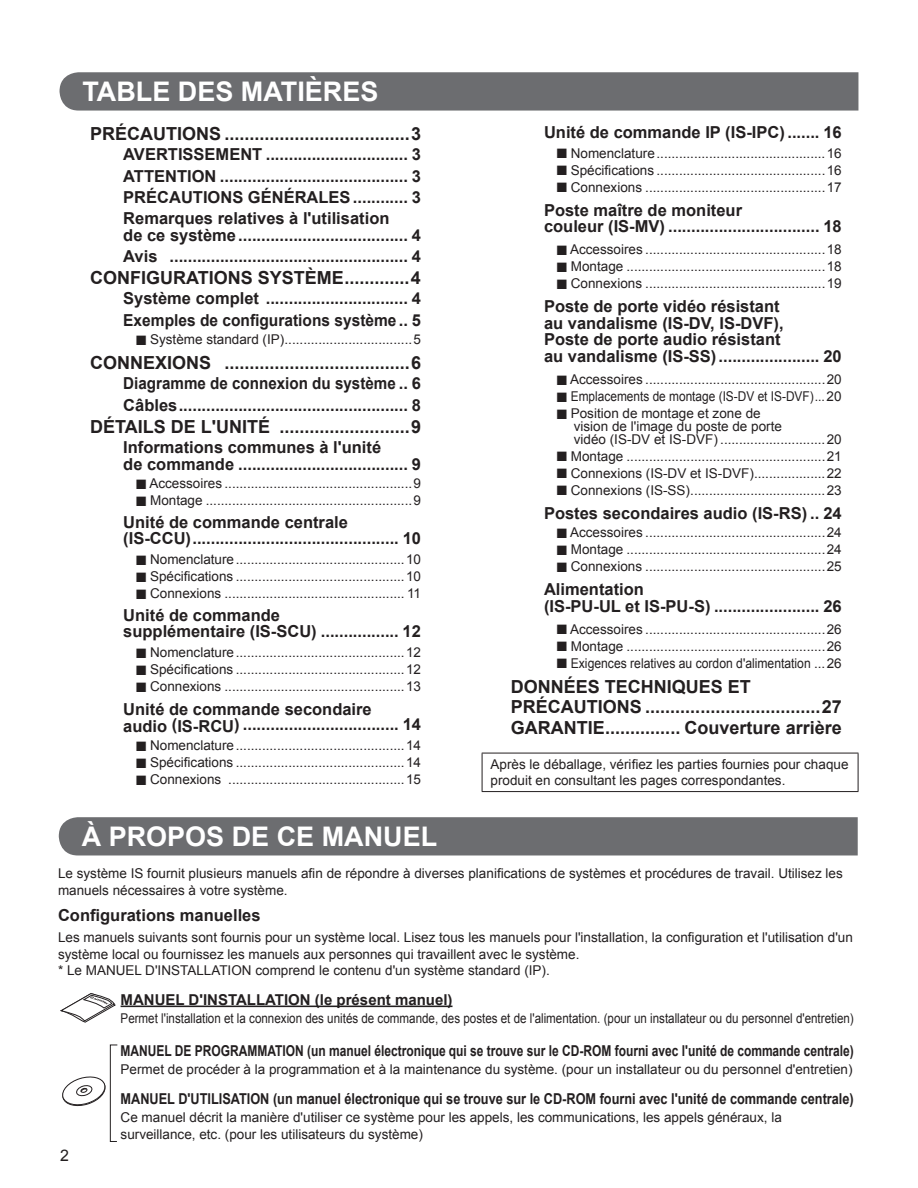
<style>
.page{position:relative;width:918px;height:1188px;background:#fff}
.page>*{position:absolute;margin:0;border:0;box-sizing:border-box;transform-origin:0 0}
.t1{font:700 27px "Arial";color:#fff}
.t2{font:700 18px/19.5px "Arial";color:#231f20}
.t3{font:700 16.5px/16.5px "Arial";color:#231f20}
.t4{font:700 16.5px/21.3px "Arial";color:#231f20;scale:.92 1}
.t5{font:15.9px "Arial";color:#231f20}
.t6{font:700 15px "Arial";color:#231f20;scale:.8 1}
.t7{font:700 15px "Arial";color:#231f20;scale:.85 1}
.t8{font:700 15px "Arial";color:#231f20}
.t9{font:13.5px/16.5px "Arial";color:#231f20}
.t10{font:13.5px "Arial";color:#231f20;scale:.86 1}
.t11{font:13.5px "Arial";color:#231f20;scale:.9 1}
.t12{font:13.5px "Arial";color:#231f20;scale:.88 1}
</style>
<div class="page">
<div style="left:60px;top:72px;width:798px;height:39px;background:#6c6d70"></div>
<div style="left:59px;top:817px;width:799px;height:38px;background:#6c6d70"></div>
<svg style="left:60px;top:993px;width:56px;height:30px"></svg>
<hr style="left:121px;top:1006px;width:332px;height:1px;background:#231f20">
<svg style="left:62px;top:1076px;width:44px;height:31px"></svg>
<hr style="left:482px;top:753px;width:376px;height:1px;background:#231f20">
<hr style="left:482px;top:753px;width:1px;height:38px;background:#231f20">
<hr style="left:858px;top:753px;width:1px;height:38px;background:#231f20">
<hr style="left:482px;top:791px;width:376px;height:1px;background:#231f20">
<div style="left:110px;top:1045px;width:8px;height:97px;border:1px solid #231f20"></div>
<h1 class="t1" style="left:82px;top:77px;width:298px">TABLE DES MATIÈRES</h1>
<h2 class="t2" style="left:90px;top:124px;width:332px">PRÉCAUTIONS .....................................3</h2>
<p class="t3" style="left:123px;top:144px;width:299px;line-height:21.3px;text-align:justify">AVERTISSEMENT ............................... 3<br>ATTENTION ......................................... 3<br>PRÉCAUTIONS GÉNÉRALES ............ 3<br>Remarques relatives à l'utilisation</p>
<p class="t3" style="left:123px;top:224px;width:299px;line-height:21.3px">de ce système ..................................... 4<br>Avis .................................................... 4</p>
<h2 class="t2" style="left:90px;top:268px;width:332px">CONFIGURATIONS SYSTÈME .............4</h2>
<p class="t3" style="left:123px;top:288px;width:299px;line-height:21.3px">Système complet ............................... 4<br>Exemples de configurations système .. 5</p>
<p class="t9" style="left:136px;top:331px;width:286px">■ Système standard (IP) ..................................5</p>
<h2 class="t2" style="left:90px;top:353px;width:332px">CONNEXIONS .....................................6</h2>
<p class="t4" style="left:123px;top:373px;width:325px">Diagramme de connexion du système .. 6<br>Câbles .................................................. 8</p>
<h2 class="t2" style="left:90px;top:417px;width:332px">DÉTAILS DE L'UNITÉ ..........................9</h2>
<p class="t3" style="left:123px;top:439px;width:299px">Informations communes à l'unité<br>de commande ..................................... 9</p>
<p class="t9" style="left:136px;top:475px;width:286px">■ Accessoires ..................................................9</p>
<p class="t9" style="left:136px;top:492px;width:287px">■ Montage .......................................................9</p>
<p class="t3" style="left:123px;top:514px;width:299px">Unité de commande centrale<br>(IS-CCU) ............................................. 10</p>
<p class="t9" style="left:136px;top:551px;width:286px">■ Nomenclature .............................................10</p>
<p class="t9" style="left:136px;top:568px;width:286px">■ Spécifications .............................................10</p>
<p class="t9" style="left:136px;top:585px;width:286px">■ Connexions ................................................ 11</p>
<p class="t3" style="left:123px;top:607px;width:299px">Unité de commande<br>supplémentaire (IS-SCU) ................. 12</p>
<p class="t9" style="left:136px;top:644px;width:286px">■ Nomenclature .............................................12</p>
<p class="t9" style="left:136px;top:661px;width:286px">■ Spécifications .............................................12</p>
<p class="t9" style="left:136px;top:678px;width:286px">■ Connexions ................................................13</p>
<p class="t3" style="left:123px;top:702px;width:299px;line-height:15px">Unité de commande secondaire<br>audio (IS-RCU) .................................. 14</p>
<p class="t9" style="left:136px;top:737px;width:286px">■ Nomenclature .............................................14</p>
<p class="t9" style="left:136px;top:754px;width:286px">■ Spécifications .............................................14</p>
<p class="t9" style="left:136px;top:771px;width:286px">■ Connexions ...............................................15</p>
<p class="t3" style="left:544px;top:124px;width:299px">Unité de commande IP (IS-IPC) ....... 16</p>
<p class="t9" style="left:557px;top:145px;width:286px">■ Nomenclature .............................................16</p>
<p class="t9" style="left:557px;top:162px;width:286px">■ Spécifications .............................................16</p>
<p class="t9" style="left:557px;top:179px;width:286px">■ Connexions ................................................17</p>
<p class="t3" style="left:544px;top:202px;width:299px">Poste maître de moniteur<br>couleur (IS-MV) ................................. 18</p>
<p class="t9" style="left:557px;top:242px;width:286px">■ Accessoires ................................................18</p>
<p class="t9" style="left:557px;top:259px;width:286px">■ Montage .....................................................18</p>
<p class="t9" style="left:557px;top:276px;width:286px">■ Connexions ................................................19</p>
<p class="t3" style="left:544px;top:298px;width:299px">Poste de porte vidéo résistant<br>au vandalisme (IS-DV, IS-DVF),<br>Poste de porte audio résistant<br>au vandalisme (IS-SS) ...................... 20</p>
<p class="t9" style="left:557px;top:371px;width:286px">■ Accessoires ................................................20</p>
<p class="t12" style="left:557px;top:389px;width:325px">■ Emplacements de montage (IS-DV et IS-DVF) ...20</p>
<p class="t9" style="left:574px;top:407px;width:269px;line-height:12.8px;text-indent:-17px">■ Position de montage et zone de<br>vision de l'image du poste de porte<br>vidéo (IS-DV et IS-DVF) ............................20</p>
<p class="t9" style="left:557px;top:448px;width:286px">■ Montage .....................................................21</p>
<p class="t9" style="left:557px;top:465px;width:286px">■ Connexions (IS-DV et IS-DVF) ...................22</p>
<p class="t9" style="left:557px;top:482px;width:286px">■ Connexions (IS-SS) ....................................23</p>
<p class="t3" style="left:544px;top:505px;width:299px">Postes secondaires audio (IS-RS) .. 24</p>
<p class="t9" style="left:557px;top:524px;width:286px">■ Accessoires ................................................24</p>
<p class="t9" style="left:557px;top:541px;width:286px">■ Montage .....................................................24</p>
<p class="t9" style="left:557px;top:558px;width:286px">■ Connexions ................................................25</p>
<p class="t3" style="left:544px;top:581px;width:299px">Alimentation<br>(IS-PU-UL et IS-PU-S) ....................... 26</p>
<p class="t9" style="left:557px;top:621px;width:286px">■ Accessoires ................................................26</p>
<p class="t9" style="left:557px;top:638px;width:286px">■ Montage .....................................................26</p>
<p class="t11" style="left:557px;top:656px;width:318px">■ Exigences relatives au cordon d'alimentation ...26</p>
<h2 class="t2" style="left:511px;top:677px;width:332px">DONNÉES TECHNIQUES ET<br>PRÉCAUTIONS ...................................27</h2>
<h2 class="t2" style="left:511px;top:718px;width:332px">GARANTIE ............... Couverture arrière</h2>
<p class="t9" style="left:491px;top:756px;width:359px">Après le déballage, vérifiez les parties fournies pour chaque produit en consultant les pages correspondantes.</p>
<h1 class="t1" style="left:82px;top:822px;width:357px">À PROPOS DE CE MANUEL</h1>
<p class="t9" style="left:58px;top:865px;width:786px">Le système IS fournit plusieurs manuels afin de répondre à diverses planifications de systèmes et procédures de travail. Utilisez les manuels nécessaires à votre système.</p>
<p class="t3" style="left:58px;top:907px;width:204px">Configurations manuelles</p>
<p class="t9" style="left:58px;top:929px;width:796px">Les manuels suivants sont fournis pour un système local. Lisez tous les manuels pour l'installation, la configuration et l'utilisation d'un système local ou fournissez les manuels aux personnes qui travaillent avec le système.<br>* Le MANUEL D'INSTALLATION comprend le contenu d'un système standard (IP).</p>
<p class="t8" style="left:121px;top:991px;width:333px">MANUEL D'INSTALLATION (le présent manuel)</p>
<p class="t10" style="left:121px;top:1010px;width:854px">Permet l'installation et la connexion des unités de commande, des postes et de l'alimentation. (pour un installateur ou du personnel d'entretien)</p>
<p class="t6" style="left:121px;top:1043px;width:918px">MANUEL DE PROGRAMMATION (un manuel électronique qui se trouve sur le CD-ROM fourni avec l'unité de commande centrale)</p>
<p class="t9" style="left:121px;top:1061px;width:733px">Permet de procéder à la programmation et à la maintenance du système. (pour un installateur ou du personnel d'entretien)</p>
<p class="t7" style="left:121px;top:1091px;width:864px">MANUEL D'UTILISATION (un manuel électronique qui se trouve sur le CD-ROM fourni avec l'unité de commande centrale)</p>
<p class="t9" style="left:121px;top:1109px;width:663px">Ce manuel décrit la manière d'utiliser ce système pour les appels, les communications, les appels généraux, la surveillance, etc. (pour les utilisateurs du système)</p>
<p class="t5" style="left:60px;top:1147px;width:10px">2</p>
</div>
